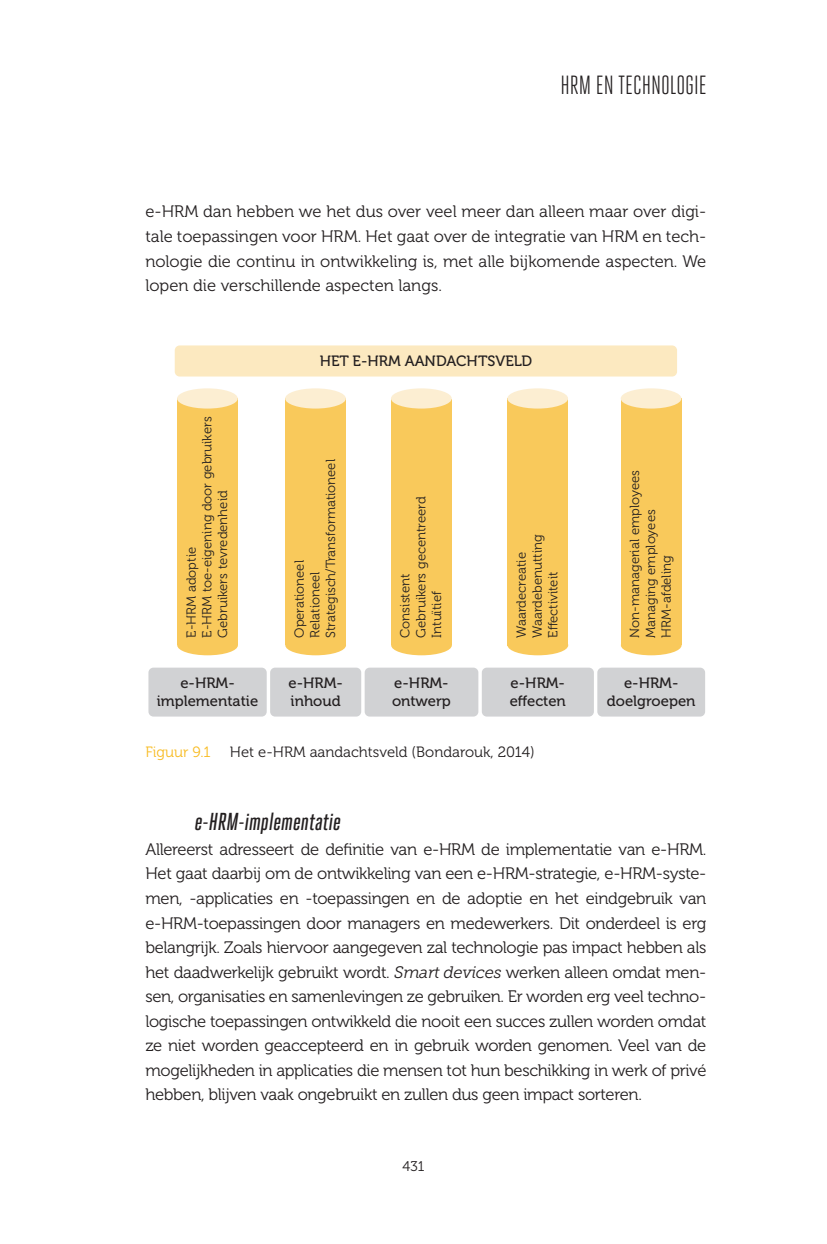
<style>
.page{position:relative;width:827px;height:1244px;background:#fff}
.page>*{position:absolute;margin:0;border:0;box-sizing:border-box;transform-origin:0 0}
.t1{font:26.25px "Heroic Condensed";color:#231f20}
.t2{font:italic 500 24.5px "Heroic Condensed";color:#231f20}
.t3{font:16.62px/24.5px "Museo 300";letter-spacing:-.015em;color:#231f20;text-align:justify}
.t4{font:14.88px/17.8px "Museo 500";color:#231f20}
.t5{font:14.88px "Museo 300";color:#231f20}
.t6{font:14.88px "Museo 300";color:#f8bc24}
.t7{font:14px "Museo 300";color:#231f20}
.t8{font:13.12px/15.8px "Museo 300";color:#231f20}
.s1{font-family:"Museo Slab 300";font-style:italic}
</style>
<div class="page">
<div style="left:177px;top:635px;width:61px;height:20px;background:#f9c95b;border-radius:50%"></div>
<div style="left:175px;top:345px;width:502px;height:31px;background:#fce9c0;border-radius:5px"></div>
<div style="left:148px;top:667px;width:119px;height:49px;background:#d1d2d4;border-radius:5px"></div>
<div style="left:597px;top:667px;width:108px;height:49px;background:#d1d2d4;border-radius:5px"></div>
<div style="left:270px;top:667px;width:91px;height:49px;background:#d1d2d4;border-radius:5px"></div>
<div style="left:364px;top:667px;width:114px;height:49px;background:#d1d2d4;border-radius:5px"></div>
<div style="left:481px;top:667px;width:112px;height:49px;background:#d1d2d4;border-radius:5px"></div>
<div style="left:177px;top:398px;width:61px;height:247px;background:#f9c95b"></div>
<div style="left:177px;top:388px;width:61px;height:20px;background:#fceed2;border-radius:50%"></div>
<div style="left:285px;top:635px;width:61px;height:20px;background:#f9c95b;border-radius:50%"></div>
<div style="left:391px;top:635px;width:61px;height:20px;background:#f9c95b;border-radius:50%"></div>
<div style="left:507px;top:635px;width:61px;height:20px;background:#f9c95b;border-radius:50%"></div>
<div style="left:620px;top:635px;width:61px;height:20px;background:#f9c95b;border-radius:50%"></div>
<div style="left:285px;top:398px;width:61px;height:247px;background:#f9c95b"></div>
<div style="left:391px;top:399px;width:60px;height:246px;background:#f9c95b"></div>
<div style="left:507px;top:398px;width:61px;height:247px;background:#f9c95b"></div>
<div style="left:620px;top:398px;width:61px;height:247px;background:#f9c95b"></div>
<div style="left:285px;top:388px;width:61px;height:20px;background:#fceed2;border-radius:50%"></div>
<div style="left:391px;top:388px;width:60px;height:20px;background:#fceed2;border-radius:50%"></div>
<div style="left:507px;top:388px;width:61px;height:20px;background:#fceed2;border-radius:50%"></div>
<div style="left:620px;top:388px;width:61px;height:20px;background:#fceed2;border-radius:50%"></div>
<h1 class="t1" style="left:560px;top:70px;width:124px">HRM EN TECHNOLOGIE</h1>
<p class="t3" style="left:145px;top:200px;width:562px">e-HRM dan hebben we het dus over veel meer dan alleen maar over digi&shy;tale toepassingen voor HRM. Het gaat over de integratie van HRM en tech&shy;nologie die continu in ontwikkeling is, met alle bijkomende aspecten. We lopen die verschillende aspecten langs.</p>
<p class="t8" style="left:183px;top:637px;width:223px;rotate:-90deg">E-HRM adoptie<br>E-HRM toe-eigening door gebruikers<br>Gebruikers tevredenheid</p>
<p class="t4" style="left:319px;top:351px;width:214px">HET E-HRM AANDACHTSVELD</p>
<p class="t8" style="left:291px;top:637px;width:180px;rotate:-90deg">Operationeel<br>Relationeel<br>Strategisch/Transformationeel</p>
<p class="t8" style="left:397px;top:637px;width:143px;rotate:-90deg">Consistent<br>Gebruikers gecentreerd<br>Intuïtief</p>
<p class="t8" style="left:513px;top:637px;width:105px;rotate:-90deg">Waardecreatie<br>Waardebenutting<br>E ectiviteit</p>
<p class="t8" style="left:627px;top:637px;width:169px;rotate:-90deg">Non-managerial employees<br>Managing employees<br>HRM-afdeling</p>
<p class="t4" style="left:157px;top:673px;width:103px;text-align:center">e-HRM&shy;implementatie</p>
<p class="t4" style="left:606px;top:673px;width:90px;text-align:center">e-HRM&shy;doelgroepen</p>
<p class="t4" style="left:288px;top:673px;width:56px">e-HRM&shy;inhoud</p>
<p class="t4" style="left:392px;top:673px;width:60px">e-HRM&shy;ontwerp</p>
<p class="t4" style="left:509px;top:673px;width:58px">e-HRM&shy;e-ecten</p>
<p class="t6" style="left:145px;top:743px;width:67px">Figuur 9.1</p>
<p class="t5" style="left:230px;top:743px;width:306px">Het e-HRM aandachtsveld (Bondarouk, 2014)</p>
<h2 class="t2" style="left:195px;top:808px;width:148px">e-HRM-implementatie</h2>
<p class="t3" style="left:145px;top:837px;width:562px">Allereerst adresseert de definitie van e-HRM de implementatie van e-HRM.<br>Het gaat daarbij om de ontwikkeling van een e-HRM-strategie, e-HRM-syste&shy;men, -applicaties en -toepassingen en de adoptie en het eindgebruik van e-HRM-toepassingen door managers en medewerkers. Dit onderdeel is erg belangrijk. Zoals hiervoor aangegeven zal technologie pas impact hebben als het daadwerkelijk gebruikt wordt. <span class="s1">Smart devices</span> werken alleen omdat men&shy;sen, organisaties en samenlevingen ze gebruiken. Er worden erg veel techno&shy;logische toepassingen ontwikkeld die nooit een succes zullen worden omdat ze niet worden geaccepteerd en in gebruik worden genomen. Veel van de mogelijkheden in applicaties die mensen tot hun beschikking in werk of privé hebben, blijven vaak ongebruikt en zullen dus geen impact sorteren.</p>
<p class="t7" style="left:402px;top:1158px;width:23px">431</p>
</div>
